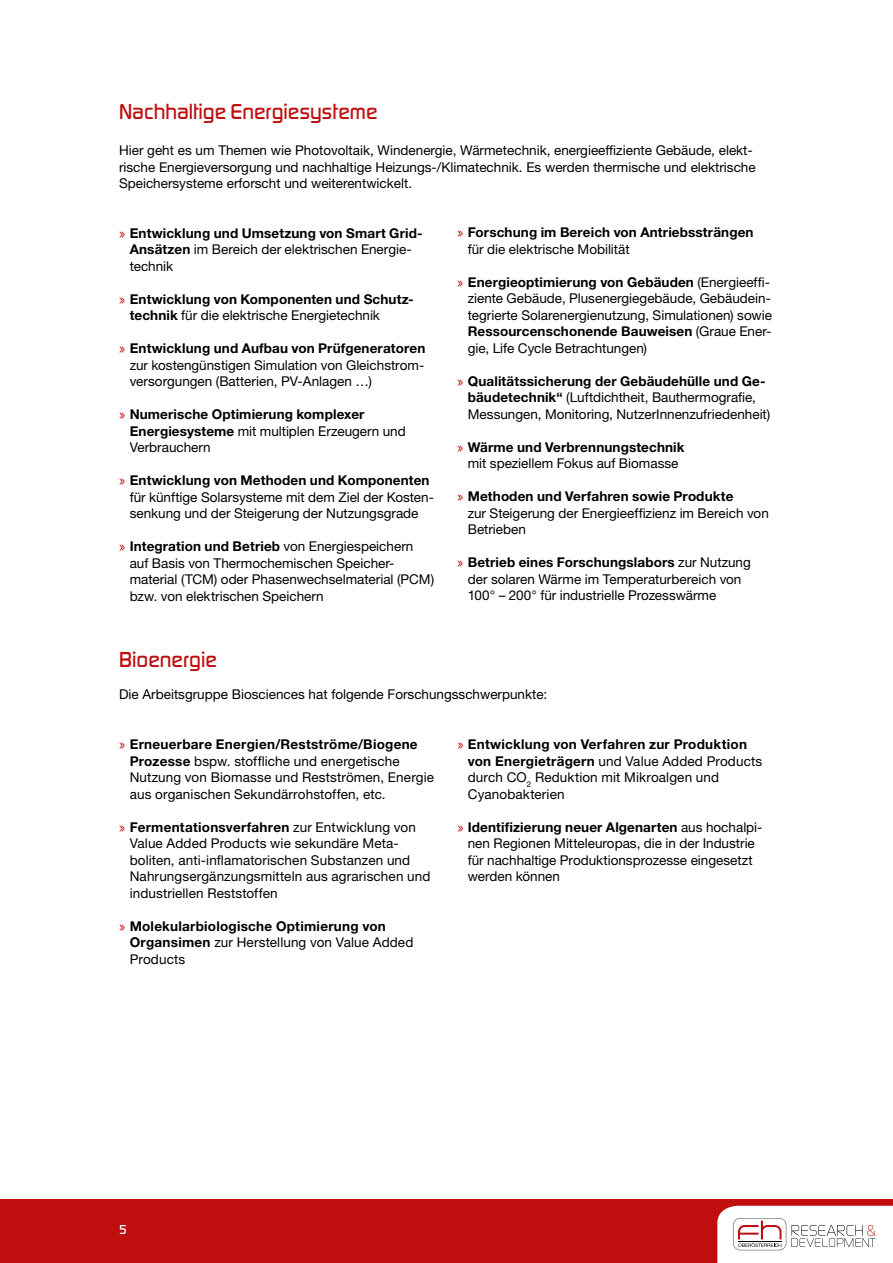
<style>
.page{position:relative;width:893px;height:1263px;background:#fff}
.page>*{position:absolute;margin:0;border:0;box-sizing:border-box;transform-origin:0 0}
.t1{font:500 22.5px "Digital Sans EF";color:#c00d0e}
.t2{font:13.5px/16.5px "Helvetica Neue LT Std";color:#000}
.t3{font:700 13.5px/16.5px "Helvetica Neue LT Std";letter-spacing:.01em;color:#000}
.t4{font:500 13.5px "Digital Sans EF";color:#fff}
.s1{font-family:"Digital Sans EF";font-weight:500;color:#c00d0e}
.s2{font-weight:400}
.s3{font-weight:700}
</style>
<div class="page">
<div style="left:0;top:1199px;width:893px;height:64px;background:#c00d0e"></div>
<svg style="left:717px;top:1206px;width:176px;height:57px"></svg>
<h1 class="t1" style="left:119px;top:98px;width:260px">Nachhaltige Energiesysteme</h1>
<p class="t2" style="left:119px;top:142px;width:638px">Hier geht es um Themen wie Photovoltaik, Windenergie, Wärmetechnik, energieeffiziente Gebäude, elekt&shy;rische Energieversorgung und nachhaltige Heizungs-/Klimatechnik. Es werden thermische und elektrische<br>Speichersysteme erforscht und weiterentwickelt.</p>
<p class="t3" style="left:130px;top:224px;width:294px;text-indent:-11px"><span class="s1">»</span> Entwicklung und Umsetzung von Smart Grid-<br>Ansätzen <span class="s2">im Bereich der elektrischen Energie&shy;technik</span></p>
<p class="t3" style="left:130px;top:290px;width:286px;text-indent:-11px"><span class="s1">»</span> Entwicklung von Komponenten und Schutz&shy;technik <span class="s2">für die elektrische Energietechnik</span></p>
<p class="t2" style="left:130px;top:340px;width:297px;text-align:justify;text-indent:-11px"><span class="s1">»</span> <span class="s3">Entwicklung und Aufbau von Prüfgeneratoren </span>zur kostengünstigen Simulation von Gleichstrom&shy;versorgungen (Batterien, PV-Anlagen …)</p>
<p class="t3" style="left:130px;top:406px;width:278px;text-indent:-11px"><span class="s1">»</span> Numerische Optimierung komplexer<br>Energiesysteme <span class="s2">mit multiplen Erzeugern und<br>Verbrauchern</span></p>
<p class="t2" style="left:130px;top:472px;width:306px;text-indent:-11px"><span class="s1">»</span> <span class="s3">Entwicklung von Methoden und Komponenten </span>für künftige Solarsysteme mit dem Ziel der Kosten&shy;senkung und der Steigerung der Nutzungsgrade</p>
<p class="t2" style="left:130px;top:538px;width:306px;text-indent:-11px"><span class="s1">»</span> <span class="s3">Integration und Betrieb</span> von Energiespeichern auf Basis von Thermochemischen Speicher&shy;material (TCM) oder Phasenwechselmaterial (PCM) bzw. von elektrischen Speichern</p>
<h1 class="t1" style="left:119px;top:646px;width:99px">Bioenergie</h1>
<p class="t3" style="left:468px;top:224px;width:287px;text-indent:-11px"><span class="s1">»</span> Forschung im Bereich von Antriebssträngen <span class="s2">für die elektrische Mobilität</span></p>
<p class="t2" style="left:468px;top:274px;width:306px;text-indent:-11px"><span class="s1">»</span> <span class="s3">Energieoptimierung von Gebäuden</span> (Energieeffi&shy;ziente Gebäude, Plusenergiegebäude, Gebäudein&shy;tegrierte Solarenergienutzung, Simulationen) sowie <span class="s3">Ressourcenschonende Bauweisen</span> (Graue Ener&shy;gie, Life Cycle Betrachtungen)</p>
<p class="t2" style="left:468px;top:373px;width:304px;text-indent:-11px"><span class="s1">»</span> <span class="s3">Qualitätssicherung der Gebäudehülle und Ge&shy;bäudetechnik“</span> (Luftdichtheit, Bauthermografie,<br>Messungen, Monitoring, NutzerInnenzufriedenheit)</p>
<p class="t2" style="left:457px;top:439px;width:229px;text-align:center"><span class="s1">»</span> <span class="s3">Wärme und Verbrennungstechnik </span>mit speziellem Fokus auf Biomasse</p>
<p class="t2" style="left:468px;top:488px;width:303px;text-indent:-11px"><span class="s1">»</span> <span class="s3">Methoden und Verfahren sowie Produkte<br></span>zur Steigerung der Energieeffizienz im Bereich von<br>Betrieben</p>
<p class="t2" style="left:468px;top:554px;width:285px;text-indent:-11px"><span class="s1">»</span> <span class="s3">Betrieb eines Forschungslabors</span> zur Nutzung der solaren Wärme im Temperaturbereich von<br>100° – 200° für industrielle Prozesswärme</p>
<p class="t2" style="left:119px;top:686px;width:430px">Die Arbeitsgruppe Biosciences hat folgende Forschungsschwerpunkte:</p>
<p class="t2" style="left:130px;top:736px;width:306px;text-indent:-10px"><span class="s1">»</span> <span class="s3">Erneuerbare Energien/Restströme/Biogene Prozesse</span> bspw. stoffliche und energetische Nutzung von Biomasse und Restströmen, Energie aus organischen Sekundärrohstoffen, etc.</p>
<p class="t2" style="left:130px;top:818px;width:302px;text-indent:-10px"><span class="s1">»</span> <span class="s3">Fermentationsverfahren</span> zur Entwicklung von Value Added Products wie sekundäre Meta&shy;boliten, anti-inflamatorischen Substanzen und Nahrungsergänzungsmitteln aus agrarischen und industriellen Reststoffen</p>
<p class="t3" style="left:130px;top:917px;width:285px;text-indent:-10px"><span class="s1">»</span> Molekularbiologische Optimierung von<br>Organsimen <span class="s2">zur Herstellung von Value Added<br>Products</span></p>
<p class="t2" style="left:468px;top:736px;width:296px;text-indent:-10px"><span class="s1">»</span> <span class="s3">Entwicklung von Verfahren zur Produktion von Energieträgern</span> und Value Added Products durch CO<sub>2</sub> Reduktion mit Mikroalgen und Cyanobakterien</p>
<p class="t2" style="left:468px;top:818px;width:296px;text-indent:-10px"><span class="s1">»</span> <span class="s3">Identifizierung neuer Algenarten</span> aus hochalpi&shy;nen Regionen Mitteleuropas, die in der Industrie für nachhaltige Produktionsprozesse eingesetzt werden können</p>
<p class="t4" style="left:119px;top:1221px;width:9px">5</p>
</div>
